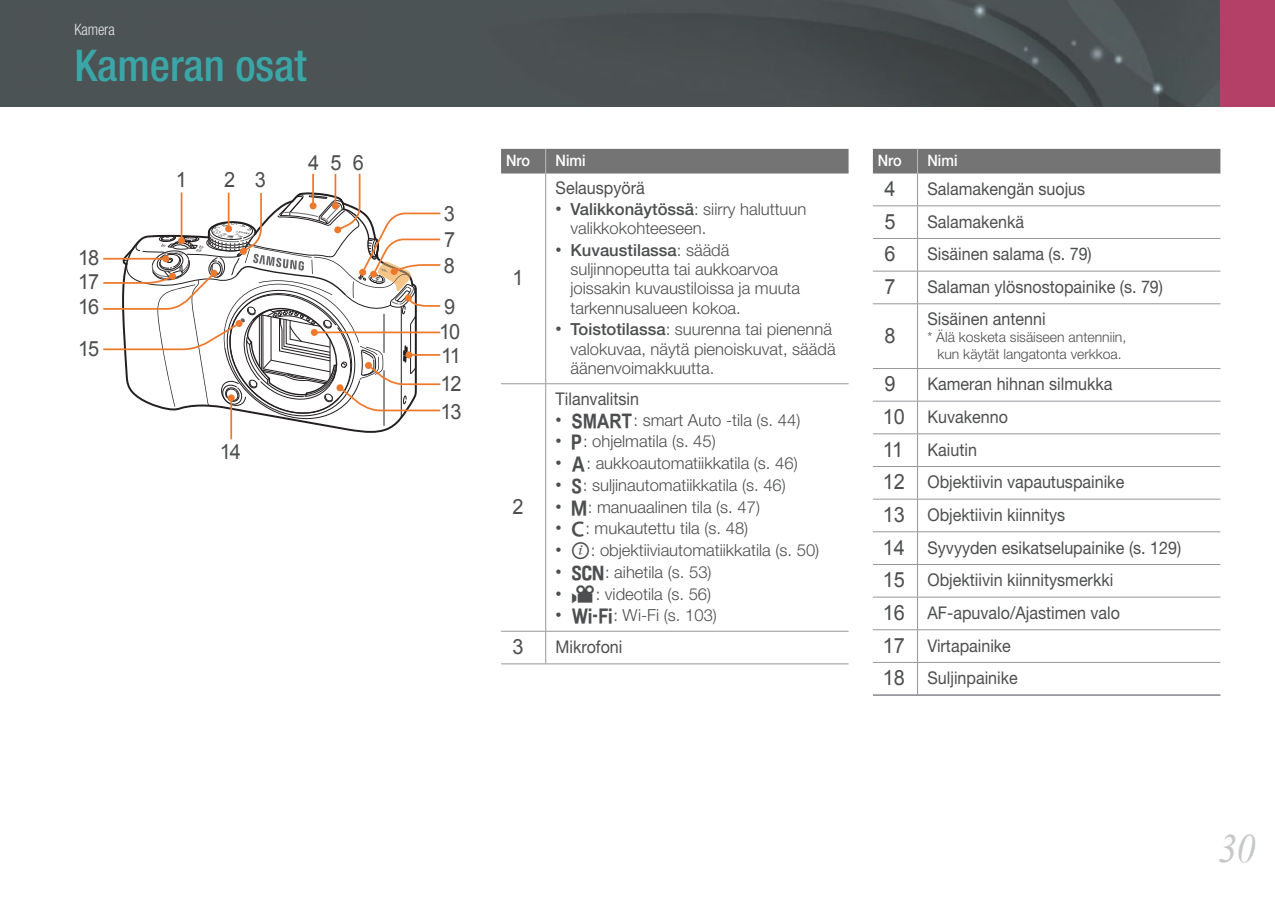
<style>
.page{position:relative;width:1275px;height:903px;background:#fff}
.page>*{position:absolute;margin:0;border:0;box-sizing:border-box;transform-origin:0 0}
.t1{font:500 condensed 43.75px "Helvetica Neue";color:#3ba6a7}
.t2{font:italic 40.25px "Times New Roman";color:#c6c8ca;scale:.95 1}
.t3{font:21px/24.5px "Arial";letter-spacing:-.05em;color:#4d4e4f;scale:.95 1}
.t4{font:17.5px/32.7px "Helvetica Neue";color:#4d4e4f;scale:.92 1}
.t5{font:300 16.62px/19.2px "Helvetica Neue";color:#4d4e4f}
.t6{font:500 15.75px "Helvetica Neue";color:#fff;scale:.92 1}
.t7{font:300 condensed 15.75px "Helvetica Neue";letter-spacing:-.01em;color:#e6e7e9;scale:.96 1}
.t8{font:300 14px/16.8px "Helvetica Neue";color:#4d4e4f;text-align:center}
.s1{font-family:"Arial";font-weight:400;font-size:17.5px}
.s2{font-weight:500}
.s3{font-family:"NX20";font-weight:400}
.s4{font-family:"Arial";font-size:21px}
</style>
<div class="page">
<img style="left:0;top:0;width:1220px;height:107px">
<div style="left:1220px;top:0;width:55px;height:107px;background:#b54067"></div>
<hr style="left:545px;top:173px;width:1px;height:210px;background:#96979b">
<hr style="left:501px;top:383px;width:348px;height:1px;background:#96979b">
<hr style="left:545px;top:384px;width:1px;height:247px;background:#96979b">
<hr style="left:501px;top:631px;width:348px;height:1px;background:#96979b">
<hr style="left:545px;top:631px;width:1px;height:32px;background:#96979b">
<hr style="left:501px;top:663px;width:348px;height:1px;background:#96979b">
<div style="left:501px;top:149px;width:348px;height:24px;background:#747474"></div>
<hr style="left:917px;top:173px;width:1px;height:32px;background:#96979b">
<hr style="left:873px;top:205px;width:347px;height:1px;background:#96979b">
<hr style="left:917px;top:206px;width:1px;height:32px;background:#96979b">
<hr style="left:873px;top:238px;width:347px;height:1px;background:#96979b">
<hr style="left:917px;top:239px;width:1px;height:32px;background:#96979b">
<hr style="left:873px;top:271px;width:347px;height:1px;background:#96979b">
<hr style="left:917px;top:271px;width:1px;height:32px;background:#96979b">
<hr style="left:873px;top:303px;width:347px;height:1px;background:#96979b">
<hr style="left:917px;top:304px;width:1px;height:64px;background:#96979b">
<hr style="left:873px;top:368px;width:347px;height:1px;background:#96979b">
<hr style="left:917px;top:369px;width:1px;height:32px;background:#96979b">
<hr style="left:873px;top:401px;width:347px;height:1px;background:#96979b">
<hr style="left:917px;top:401px;width:1px;height:32px;background:#96979b">
<hr style="left:873px;top:433px;width:347px;height:1px;background:#96979b">
<hr style="left:917px;top:434px;width:1px;height:32px;background:#96979b">
<hr style="left:873px;top:466px;width:347px;height:1px;background:#96979b">
<hr style="left:917px;top:467px;width:1px;height:32px;background:#96979b">
<hr style="left:873px;top:499px;width:347px;height:1px;background:#96979b">
<hr style="left:917px;top:499px;width:1px;height:32px;background:#96979b">
<hr style="left:873px;top:531px;width:347px;height:1px;background:#96979b">
<hr style="left:917px;top:532px;width:1px;height:32px;background:#96979b">
<hr style="left:873px;top:564px;width:347px;height:1px;background:#96979b">
<hr style="left:917px;top:565px;width:1px;height:32px;background:#96979b">
<hr style="left:873px;top:597px;width:347px;height:1px;background:#96979b">
<hr style="left:917px;top:597px;width:1px;height:32px;background:#96979b">
<hr style="left:873px;top:629px;width:347px;height:1px;background:#96979b">
<hr style="left:917px;top:630px;width:1px;height:32px;background:#96979b">
<hr style="left:873px;top:662px;width:347px;height:1px;background:#96979b">
<hr style="left:917px;top:663px;width:1px;height:31px;background:#96979b">
<hr style="left:873px;top:694px;width:347px;height:2px;background:#96979b">
<div style="left:873px;top:149px;width:347px;height:24px;background:#747474"></div>
<hr style="left:230px;top:398px;width:2px;height:41px;background:#ee792d">
<svg style="left:103px;top:173px;width:338px;height:254px"></svg>
<div style="left:391px;top:268px;width:7px;height:7px;background:#ee792d;border-radius:50%"></div>
<p class="t7" style="left:74px;top:23px;width:44px">Kamera</p>
<h1 class="t1" style="left:74px;top:50px;width:234px">Kameran osat</h1>
<p class="t3" style="left:78px;top:246px;width:24px">18</p>
<p class="t3" style="left:78px;top:286px;width:24px;line-height:42.2px">16<br>15</p>
<p class="t3" style="left:78px;top:269px;width:24px">17</p>
<p class="t3" style="left:176px;top:168px;width:13px">1</p>
<p class="t3" style="left:224px;top:168px;width:45px">2 3</p>
<p class="t3" style="left:308px;top:151px;width:37px">4 5</p>
<p class="t3" style="left:353px;top:151px;width:13px">6</p>
<p class="t3" style="left:220px;top:440px;width:24px">14</p>
<p class="t3" style="left:444px;top:202px;width:13px">3</p>
<p class="t3" style="left:444px;top:253px;width:13px">8</p>
<p class="t3" style="left:444px;top:227px;width:13px">7</p>
<p class="t3" style="left:439px;top:295px;width:24px">9<br>10<br>11</p>
<p class="t3" style="left:440px;top:370px;width:24px;line-height:27.5px">12<br>13</p>
<p class="t6" style="left:506px;top:155px;width:27px">Nro</p>
<p class="t6" style="left:556px;top:155px;width:34px">Nimi</p>
<p class="t3" style="left:513px;top:265px;width:13px">1</p>
<p class="t3" style="left:513px;top:494px;width:13px">2</p>
<p class="t4" style="left:556px;top:173px;width:98px">Selauspyörä</p>
<p class="t5" style="left:570px;top:201px;width:237px;text-indent:-15px"><span class="s1">•</span> <span class="s2">Valikkonäytössä</span>: siirry haluttuun valikkokohteeseen.</p>
<p class="t5" style="left:570px;top:242px;width:231px;text-indent:-15px"><span class="s1">•</span> <span class="s2">Kuvaustilassa</span>: säädä suljinnopeutta tai aukkoarvoa joissakin kuvaustiloissa ja muuta tarkennusalueen kokoa.</p>
<p class="t5" style="left:570px;top:321px;width:267px;text-indent:-15px"><span class="s1">•</span> <span class="s2">Toistotilassa</span>: suurenna tai pienennä valokuvaa, näytä pienoiskuvat, säädä äänenvoimakkuutta.</p>
<p class="t4" style="left:556px;top:384px;width:92px">Tilanvalitsin</p>
<p class="t5" style="left:556px;top:412px;width:246px"><span class="s1">•</span> <span class="s3">t</span>: smart Auto -tila (s. 44)</p>
<p class="t5" style="left:556px;top:433px;width:162px"><span class="s1">•</span> <span class="s3">P</span>: ohjelmatila (s. 45)</p>
<p class="t5" style="left:556px;top:455px;width:244px"><span class="s1">•</span> <span class="s3">A</span>: aukkoautomatiikkatila (s. 46)</p>
<p class="t5" style="left:556px;top:477px;width:232px"><span class="s1">•</span> <span class="s3">S</span>: suljinautomatiikkatila (s. 46)</p>
<p class="t5" style="left:556px;top:499px;width:206px"><span class="s1">•</span> <span class="s3">M</span>: manuaalinen tila (s. 47)</p>
<p class="t5" style="left:556px;top:520px;width:194px"><span class="s1">•</span> <span class="s3">T</span>: mukautettu tila (s. 48)</p>
<p class="t5" style="left:556px;top:542px;width:265px"><span class="s1">•</span> <span class="s3">i</span>: objektiiviautomatiikkatila (s. 50)</p>
<p class="t5" style="left:556px;top:564px;width:157px"><span class="s1">•</span> <span class="s3">s</span>: aihetila (s. 53)</p>
<p class="t5" style="left:556px;top:585px;width:157px"><span class="s1">•</span> <span class="s3">v</span>: videotila (s. 56)</p>
<p class="t5" style="left:556px;top:607px;width:163px"><span class="s1">•</span> <span class="s3">B</span>: Wi-Fi (s. 103)</p>
<p class="t3" style="left:513px;top:634px;width:13px">3</p>
<p class="t4" style="left:556px;top:632px;width:74px">Mikrofoni</p>
<p class="t6" style="left:878px;top:155px;width:27px">Nro</p>
<p class="t6" style="left:927px;top:155px;width:34px">Nimi</p>
<p class="t3" style="left:884px;top:176px;width:13px">4</p>
<p class="t4" style="left:927px;top:174px;width:173px">Salamakengän suojus</p>
<p class="t3" style="left:884px;top:209px;width:13px">5</p>
<p class="t4" style="left:927px;top:207px;width:107px">Salamakenkä</p>
<p class="t3" style="left:884px;top:242px;width:13px">6</p>
<p class="t4" style="left:927px;top:240px;width:180px">Sisäinen salama (s. 79)</p>
<p class="t3" style="left:884px;top:274px;width:13px">7</p>
<p class="t4" style="left:927px;top:272px;width:258px">Salaman ylösnostopainike (s. 79)</p>
<p class="t3" style="left:884px;top:323px;width:13px">8</p>
<p class="t4" style="left:927px;top:304px;width:130px">Sisäinen antenni</p>
<p class="t8" style="left:927px;top:330px;width:200px">* Älä kosketa sisäiseen antenniin, kun käytät langatonta verkkoa.</p>
<p class="t3" style="left:884px;top:372px;width:13px">9</p>
<p class="t4" style="left:883px;top:370px;width:326px;text-indent:45px">Kameran hihnan silmukka<br><span class="s4">10</span> Kuvakenno<br><span class="s4">11</span> Kaiutin<br><span class="s4">12</span> Objektiivin vapautuspainike<br><span class="s4">13</span> Objektiivin kiinnitys<br><span class="s4">14</span> Syvyyden esikatselupainike (s. 129)<br><span class="s4">15</span> Objektiivin kiinnitysmerkki<br><span class="s4">16</span> AF-apuvalo/Ajastimen valo<br><span class="s4">17</span> Virtapainike<br><span class="s4">18</span> Suljinpainike</p>
<h2 class="t2" style="left:1218px;top:826px;width:41px">30</h2>
</div>
